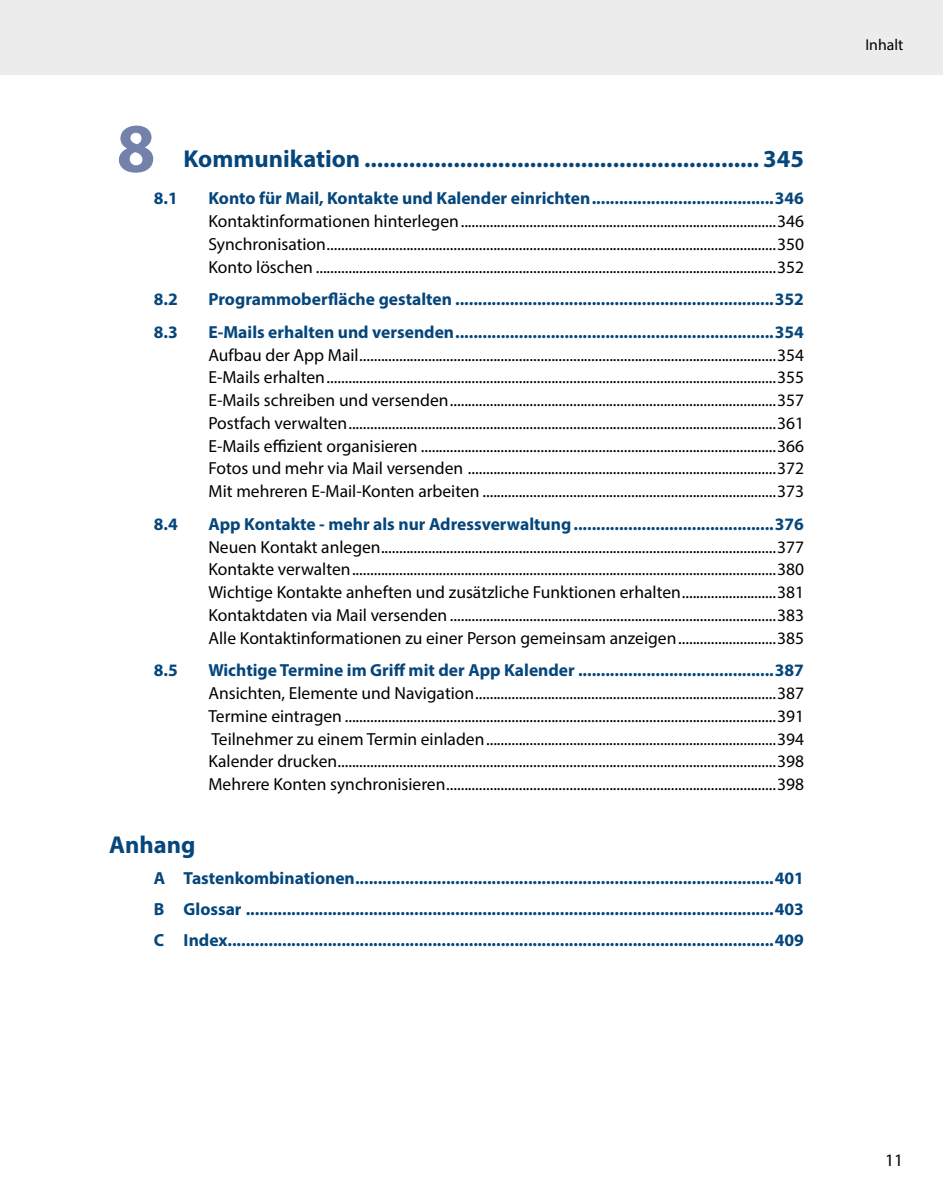
<style>
.page{position:relative;width:943px;height:1191px;background:#fff}
.page>*{position:absolute;margin:0;border:0;box-sizing:border-box;transform-origin:0 0}
.t1{font:700 70px "Myriad Pro";color:#7482ab}
.t2{font:700 24.5px "Myriad Pro";color:#05467c}
.t3{font:17.5px "Myriad Pro";color:#000}
.t4{font:700 17.5px "Myriad Pro";color:#05467c}
.t5{font:15.75px "Myriad Pro";color:#000}
</style>
<div class="page">
<div style="left:0;top:0;width:943px;height:74px;background:#ececed"></div>
<p class="t1" style="left:117px;top:103px;width:40px">8</p>
<p class="t2" style="left:184px;top:142px;width:622px">Kommunikation .............................................................. 345</p>
<p class="t4" style="left:154px;top:187px;width:25px">8.1</p>
<p class="t4" style="left:208px;top:187px;width:597px">Konto für Mail, Kontakte und Kalender einrichten........................................346</p>
<p class="t3" style="left:208px;top:210px;width:597px">Kontaktinformationen hinterlegen.......................................................................................346</p>
<p class="t3" style="left:208px;top:233px;width:597px">Synchronisation............................................................................................................................350</p>
<p class="t3" style="left:208px;top:256px;width:597px">Konto löschen ...............................................................................................................................352</p>
<p class="t4" style="left:154px;top:288px;width:25px">8.2</p>
<p class="t4" style="left:208px;top:288px;width:597px">Programmoberfläche gestalten ......................................................................352</p>
<p class="t4" style="left:154px;top:321px;width:25px">8.3</p>
<p class="t4" style="left:208px;top:321px;width:597px">E-Mails erhalten und versenden......................................................................354</p>
<p class="t3" style="left:208px;top:344px;width:597px">Aufbau der App Mail...................................................................................................................354</p>
<p class="t3" style="left:208px;top:367px;width:597px">E-Mails erhalten............................................................................................................................355</p>
<p class="t3" style="left:208px;top:389px;width:597px">E-Mails schreiben und versenden..........................................................................................357</p>
<p class="t3" style="left:208px;top:412px;width:597px">Postfach verwalten......................................................................................................................361</p>
<p class="t3" style="left:208px;top:435px;width:597px">E-Mails effizient organisieren ..................................................................................................366</p>
<p class="t3" style="left:208px;top:458px;width:597px">Fotos und mehr via Mail versenden .....................................................................................372</p>
<p class="t3" style="left:208px;top:480px;width:597px">Mit mehreren E-Mail-Konten arbeiten .................................................................................373</p>
<p class="t4" style="left:154px;top:512px;width:25px">8.4</p>
<p class="t4" style="left:208px;top:512px;width:597px">App Kontakte - mehr als nur Adressverwaltung............................................376</p>
<p class="t3" style="left:208px;top:536px;width:597px">Neuen Kontakt anlegen.............................................................................................................377</p>
<p class="t3" style="left:208px;top:559px;width:597px">Kontakte verwalten.....................................................................................................................380</p>
<p class="t3" style="left:208px;top:581px;width:597px">Wichtige Kontakte anheften und zusätzliche Funktionen erhalten..........................381</p>
<p class="t3" style="left:208px;top:604px;width:597px">Kontaktdaten via Mail versenden ..........................................................................................383</p>
<p class="t3" style="left:208px;top:627px;width:597px">Alle Kontaktinformationen zu einer Person gemeinsam anzeigen...........................385</p>
<p class="t4" style="left:154px;top:659px;width:25px">8.5</p>
<p class="t4" style="left:208px;top:659px;width:597px">Wichtige Termine im Griff mit der App Kalender ...........................................387</p>
<p class="t3" style="left:208px;top:682px;width:597px">Ansichten, Elemente und Navigation...................................................................................387</p>
<p class="t3" style="left:208px;top:705px;width:597px">Termine eintragen .......................................................................................................................391</p>
<p class="t3" style="left:211px;top:728px;width:594px">Teilnehmer zu einem Termin einladen................................................................................394</p>
<p class="t3" style="left:208px;top:751px;width:597px">Kalender drucken.........................................................................................................................398</p>
<p class="t3" style="left:208px;top:773px;width:597px">Mehrere Konten synchronisieren...........................................................................................398</p>
<p class="t2" style="left:109px;top:828px;width:88px">Anhang</p>
<p class="t4" style="left:154px;top:866px;width:651px">A Tastenkombinationen............................................................................................401</p>
<p class="t4" style="left:154px;top:897px;width:651px">B Glossar ....................................................................................................................403</p>
<p class="t4" style="left:154px;top:928px;width:651px">C Index........................................................................................................................409</p>
<p class="t5" style="left:865px;top:35px;width:39px">Inhalt</p>
<p class="t3" style="left:885px;top:1149px;width:19px">11</p>
</div>
